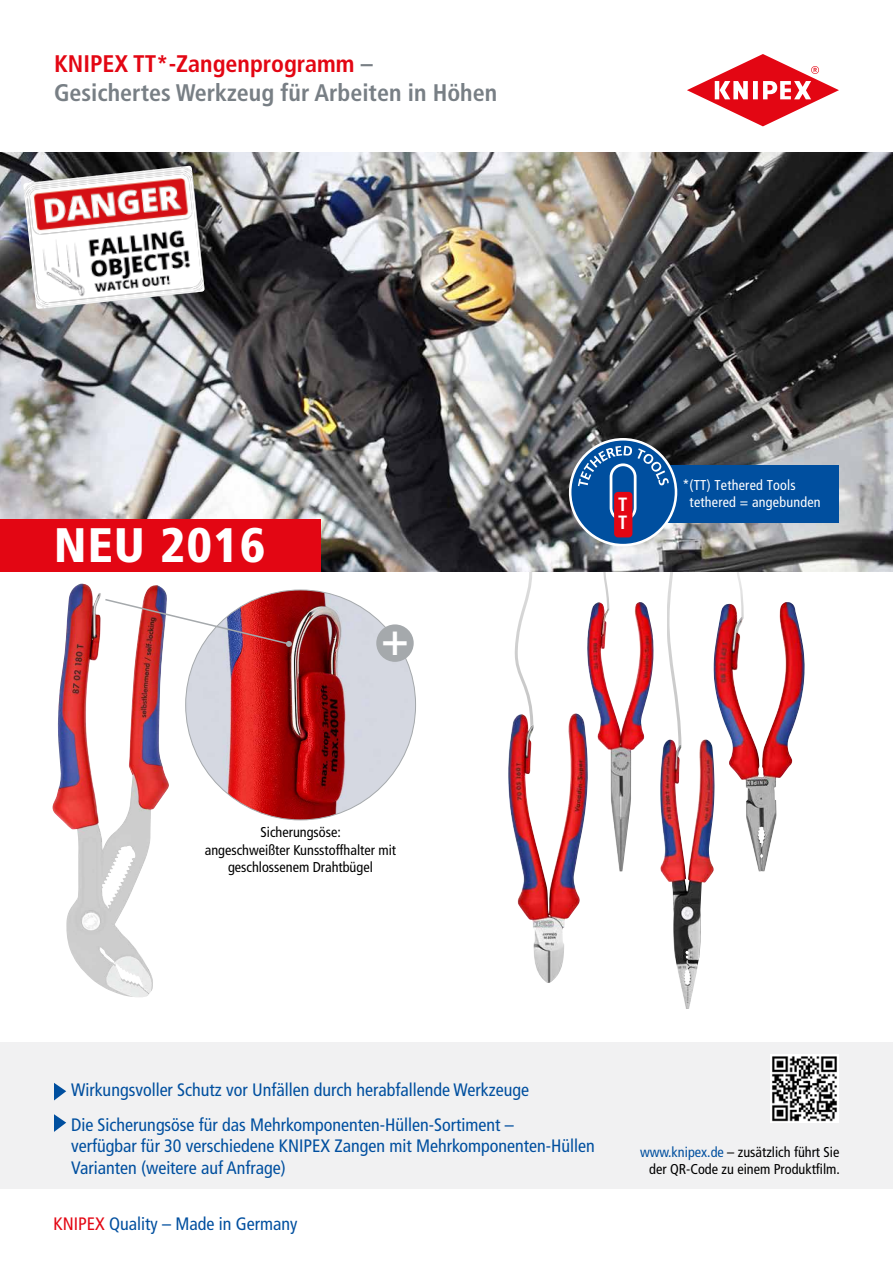
<style>
.page{position:relative;width:893px;height:1263px;background:#fff}
.page>*{position:absolute;margin:0;border:0;box-sizing:border-box;transform-origin:0 0}
.t1{font:900 condensed 48.45px "Frutiger LT Com";letter-spacing:.03em;color:#fff}
.t2{font:700 condensed 46.35px "Frutiger LT Com";color:#fff}
.t3{font:700 condensed 24px/28.8px "Frutiger LT Com";color:#787f85}
.t4{font:700 condensed 19.2px "Frutiger LT Com";color:#fff}
.t5{font:condensed 18px/34.3px "Frutiger LT Com";color:#004f9f}
.t6{font:condensed 14.25px/17.1px "Frutiger LT Com";color:#000;text-align:right}
.t7{font:condensed 14.25px "Frutiger LT Com";letter-spacing:.015em;color:#fff}
.s1{color:#e30613}
.s2{color:#004f9f}
</style>
<div class="page">
<div style="left:0;top:1042px;width:893px;height:147px;background:#f1f1f2"></div>
<svg style="left:54px;top:1083px;width:12px;height:17px"></svg>
<svg style="left:54px;top:1114px;width:12px;height:18px"></svg>
<svg style="left:731px;top:571px;width:14px;height:31px"></svg>
<svg style="left:515px;top:571px;width:20px;height:142px"></svg>
<img style="left:713px;top:602px;width:92px;height:270px">
<img style="left:660px;top:739px;width:55px;height:270px">
<img style="left:608px;top:749px;width:26px;height:123px">
<img style="left:508px;top:713px;width:80px;height:270px">
<img style="left:0;top:153px;width:893px;height:418px">
<svg style="left:687px;top:54px;width:152px;height:72px"></svg>
<img style="left:771px;top:1054px;width:68px;height:69px">
<img style="left:23px;top:166px;width:182px;height:143px">
<img style="left:52px;top:584px;width:117px;height:413px">
<img style="left:186px;top:590px;width:230px;height:230px;border-radius:115px">
<svg style="left:104px;top:598px;width:188px;height:49px"></svg>
<div style="left:376px;top:624px;width:38px;height:38px;background:#a5a9ac;border-radius:50%"></div>
<div style="left:627px;top:465px;width:212px;height:57px;background:#004f9f"></div>
<svg style="left:569px;top:438px;width:108px;height:108px"></svg>
<img style="left:578px;top:392px;width:105px;height:357px">
<div style="left:614px;top:492px;width:18px;height:45px;background:#e30613;border-radius:4px"></div>
<div style="left:0;top:519px;width:320px;height:52px;background:#e30613"></div>
<h3 class="t3" style="left:54px;top:49px;width:445px"><span class="s1">KNIPEX TT*-Zangenprogramm</span> –<br>Gesichertes Werkzeug für Arbeiten in Höhen</h3>
<h1 class="t1" style="left:54px;top:516px;width:213px">NEU 2016</h1>
<h2 class="t2" style="left:381px;top:612px;width:29px">+</h2>
<p class="t6" style="left:205px;top:824px;width:193px;text-align:center">Sicherungsöse:<br>angeschweißter Kunsstoffhalter mit geschlossenem Drahtbügel</p>
<p class="t7" style="left:682px;top:477px;width:115px">*(TT) Tethered Tools</p>
<p class="t4" style="left:618px;top:493px;width:11px">T</p>
<p class="t7" style="left:690px;top:494px;width:132px">tethered = angebunden</p>
<p class="t4" style="left:618px;top:511px;width:11px">T</p>
<p class="t5" style="left:71px;top:1073px;width:460px">Wirkungsvoller Schutz vor Unfällen durch herabfallende Werkzeuge<br>Die Sicherungsöse für das Mehrkomponenten-Hüllen-Sortiment –</p>
<p class="t5" style="left:71px;top:1135px;width:525px;line-height:21.6px">verfügbar für 30 verschiedene KNIPEX Zangen mit Mehrkomponenten-Hüllen<br>Varianten (weitere auf Anfrage)</p>
<p class="t5" style="left:53px;top:1206px;width:245px"><span class="s1">KNIPEX</span> Quality – Made in Germany</p>
<p class="t6" style="left:640px;top:1143px;width:201px"><span class="s2">www.knipex.de</span> – zusätzlich führt Sie der QR-Code zu einem Produktfilm.</p>
</div>
